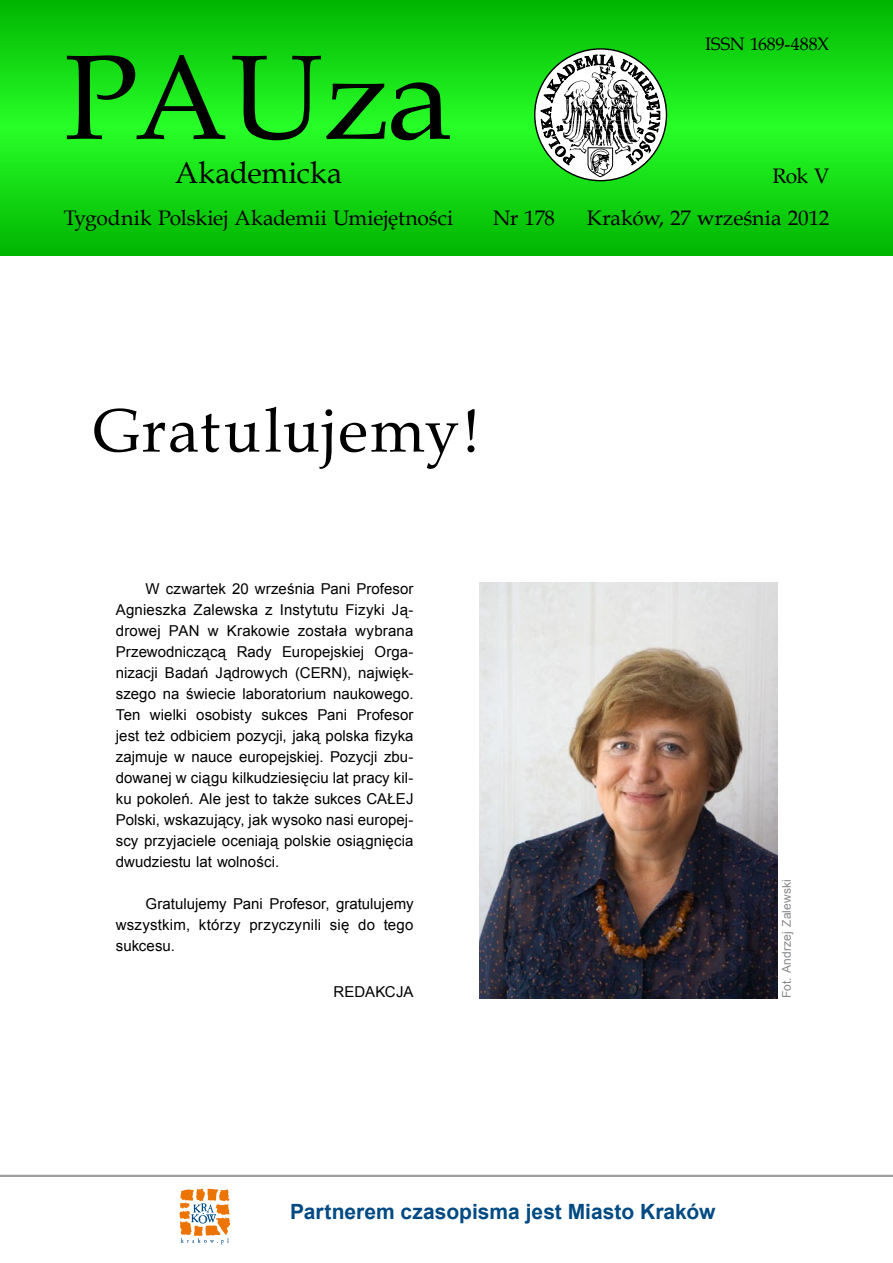
<style>
.page{position:relative;width:893px;height:1263px;background:#fff}
.page>*{position:absolute;margin:0;border:0;box-sizing:border-box;transform-origin:0 0}
.t1{font:120px "Book Antiqua";letter-spacing:-.01em;color:#000}
.t2{font:61.5px "Book Antiqua";letter-spacing:.03em;color:#000}
.t3{font:30px "Book Antiqua";color:#000}
.t4{font:21px/42.2px "Book Antiqua";letter-spacing:-.005em;color:#000;text-align:right}
.t5{font:700 21px "Arial";color:#004a83}
.t6{font:18px "Book Antiqua";letter-spacing:-.005em;color:#000}
.t7{font:15px/21px "Arial";letter-spacing:.005em;color:#000;text-align:justify}
.t8{font:12px "Arial";letter-spacing:.01em;color:#87888a}
</style>
<div class="page">
<svg style="left:0;top:0;width:893px;height:255px;background:#13d813"></svg>
<hr style="left:0;top:1175px;width:893px;height:2px;background:#9c9d9f">
<svg style="left:535px;top:49px;width:131px;height:132px"></svg>
<svg style="left:540px;top:46px;width:120px;height:131px"></svg>
<svg style="left:179px;top:1189px;width:51px;height:55px"></svg>
<img style="left:479px;top:583px;width:298px;height:416px">
<h1 class="t1" style="left:64px;top:14px;width:390px">PAUza</h1>
<h3 class="t3" style="left:175px;top:152px;width:169px">Akademicka</h3>
<h3 class="t4" style="left:64px;top:196px;width:391px">Tygodnik Polskiej Akademii Umiejętności</h3>
<h3 class="t4" style="left:493px;top:196px;width:63px">Nr 178</h3>
<p class="t6" style="left:705px;top:32px;width:126px">ISSN 1689-488X</p>
<h3 class="t4" style="left:587px;top:154px;width:244px">Rok V<br>Kraków, 27 września 2012</h3>
<h2 class="t2" style="left:94px;top:388px;width:388px">Gratulujemy!</h2>
<p class="t7" style="left:116px;top:578px;width:299px;text-indent:30px">W czwartek 20 września Pani Profesor Agnieszka Zalewska z Instytutu Fizyki Ją&shy;drowej PAN w Krakowie została wybrana Przewodniczącą Rady Europejskiej Orga&shy;nizacji Badań Jądrowych (CERN), najwięk&shy;szego na świecie laboratorium naukowego.<br>Ten wielki osobisty sukces Pani Profesor jest też odbiciem pozycji, jaką polska fizyka zajmuje w nauce europejskiej. Pozycji zbu&shy;dowanej w ciągu kilkudziesięciu lat pracy kil&shy;ku pokoleń. Ale jest to także sukces CAŁEJ Polski, wskazujący, jak wysoko nasi europej&shy;scy przyjaciele oceniają polskie osiągnięcia dwudziestu lat wolności.</p>
<p class="t7" style="left:116px;top:893px;width:299px;text-indent:30px">Gratulujemy Pani Profesor, gratulujemy wszystkim, którzy przyczynili się do tego sukcesu.</p>
<p class="t7" style="left:334px;top:981px;width:43px">Redakcja</p>
<p class="t8" style="left:779px;top:998px;width:120px;rotate:-90deg">Fot. Andrzej Zalewski</p>
<h3 class="t5" style="left:290px;top:1197px;width:427px">Partnerem czasopisma jest Miasto Kraków</h3>
</div>
